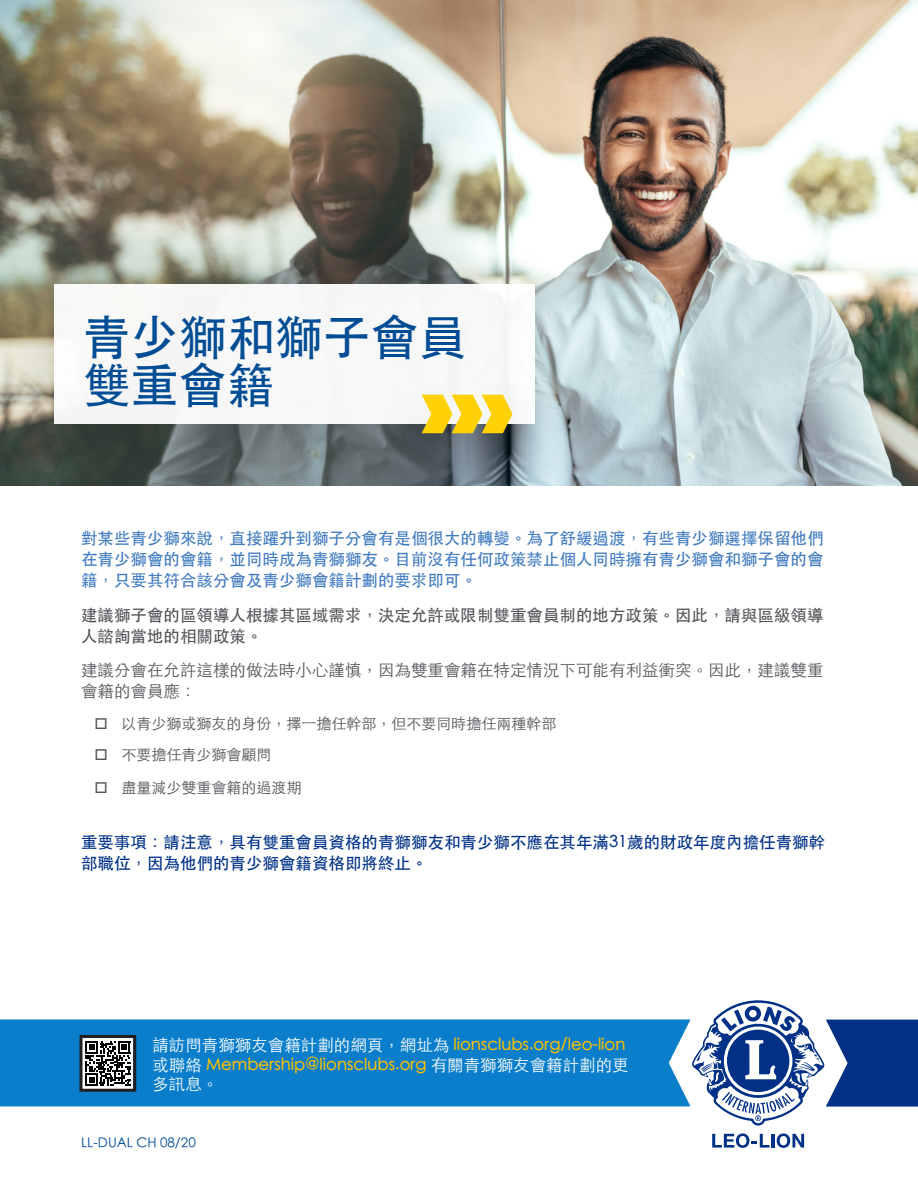
<style>
.page{position:relative;width:918px;height:1188px;background:#fff}
.page>*{position:absolute;margin:0;border:0;box-sizing:border-box;transform-origin:0 0}
.Interior_body__small{font:500 48px/48px "ST Heiti TC";color:#014d95}
.Interior_Subhead_L1{font:500 16.5px/21px "ST Heiti TC";color:#417bbf;text-align:justify}
.Body_Intent_1{font:500 16.5px/19.5px "ST Heiti TC";color:#fec200}
.Interior_Subhead_L1-2{font:500 16.5px/21px "ST Heiti TC";color:#003186}
.Body_Intent_1-2{font:500 16.5px/21px "ST Heiti TC";color:#54555a}
.Body_Intent_1-3{font:300 16.5px/21px "ST Heiti TC";color:#54555a}
.t1{font:300 15px "ST Heiti TC";color:#54555a}
.t2{font:300 13.5px "ST Heiti TC";color:#014d95}
.s1{font-weight:300;color:#fff}
</style>
<div class="page">
<img style="left:0;top:0;width:918px;height:486px">
<div style="left:3px;top:234px;width:582px;height:241px;background:#231f20;opacity:.15"></div>
<div style="left:54px;top:284px;width:481px;height:140px;background:#f7f8f8"></div>
<svg style="left:422px;top:395px;width:91px;height:38px"></svg>
<svg style="left:712px;top:1133px;width:58px;height:15px"></svg>
<hr style="left:771px;top:1134px;width:3px;height:14px;background:#003186">
<svg style="left:777px;top:1133px;width:27px;height:15px"></svg>
<svg style="left:692px;top:1000px;width:226px;height:126px"></svg>
<div style="left:0;top:1019px;width:690px;height:87px;background:#0a7eca"></div>
<svg style="left:78px;top:1033px;width:60px;height:60px"></svg>
<p class="Interior_body__small" style="left:83px;top:311px;width:385px">青少獅和獅子會員雙重會籍</p>
<p class="Interior_Subhead_L1" style="left:81px;top:528px;width:744px">對某些青少獅來說，直接躍升到獅子分會有是個很大的轉變。為了舒緩過渡，有些青少獅選擇保留他們在青少獅會的會籍，並同時成為青獅獅友。目前沒有任何政策禁止個人同時擁有青少獅會和獅子會的會籍，只要其符合該分會及青少獅會籍計劃的要求即可。</p>
<p class="Body_Intent_1-2" style="left:81px;top:604px;width:744px">建議獅子會的區領導人根據其區域需求，決定允許或限制雙重會員制的地方政策。因此，請與區級領導人諮詢當地的相關政策。</p>
<p class="Body_Intent_1-3" style="left:81px;top:658px;width:744px">建議分會在允許這樣的做法時小心謹慎，因為雙重會籍在特定情況下可能有利益衝突。因此，建議雙重會籍的會員應：</p>
<p class="t1" style="left:122px;top:711px;width:436px">以青少獅或獅友的身份，擇一擔任幹部，但不要同時擔任兩種幹部</p>
<p class="t1" style="left:122px;top:742px;width:151px">不要擔任青少獅會顧問</p>
<p class="t1" style="left:122px;top:775px;width:181px">盡量減少雙重會籍的過渡期</p>
<p class="Interior_Subhead_L1-2" style="left:81px;top:831px;width:746px">重要事項：請注意，具有雙重會員資格的青獅獅友和青少獅不應在其年滿31歲的財政年度內擔任青獅幹部職位，因為他們的青少獅會籍資格即將終止。</p>
<p class="Body_Intent_1" style="left:152px;top:1035px;width:478px"><span class="s1">請訪問青獅獅友會籍計劃的網頁，網址為</span> lionsclubs.org/leo-lion<span class="s1">或聯絡</span> Membership@lionsclubs.org <span class="s1">有關青獅獅友會籍計劃的更多訊息。</span></p>
<p class="t2" style="left:81px;top:1131px;width:116px">LL-DUAL CH 08/20</p>
</div>
